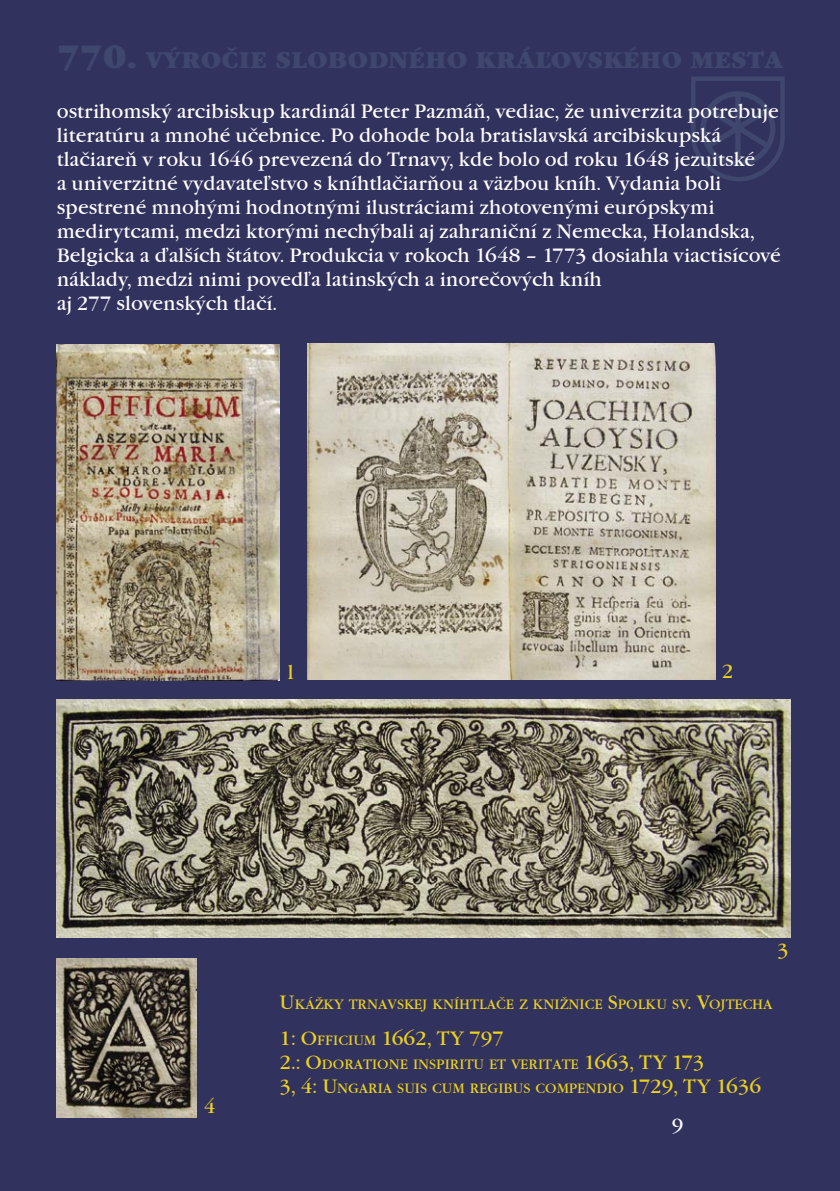
<style>
.page{position:relative;width:840px;height:1191px;background:#fff}
.page>*{position:absolute;margin:0;border:0;box-sizing:border-box;transform-origin:0 0}
.t1{font:23.4px "Garamond Itc T Ultr";color:#3f476e}
.妕齦1{font:20px/24px "Garamond Itc T";color:#fff}
.妕齦1-2{font:20px "Garamond Itc T";color:#ecd21c}
.妕齦1-3{font:14px "Garamond Itc T";color:#ecd21c}
.s1{font-size:33.4px}
.s2{font-size:20px}
.s3{font-size:14px}
</style>
<div class="page">
<div style="left:0;top:0;width:839px;height:1191px;background:#32325f"></div>
<svg style="left:691px;top:77px;width:93px;height:104px"></svg>
<img style="left:308px;top:343px;width:406px;height:336px">
<img style="left:57px;top:344px;width:223px;height:336px">
<img style="left:57px;top:958px;width:140px;height:159px">
<img style="left:57px;top:699px;width:732px;height:238px">
<p class="t1" style="left:57px;top:46px;width:727px"><span class="s1">770.</span> VÝROČIE SLOBODNÉHO KRÁĽOVSKÉHO MESTA</p>
<p class="妕齦1" style="left:57px;top:100px;width:725px">ostrihomský arcibiskup kardinál Peter Pazmáň, vediac, že univerzita potrebuje literatúru a mnohé učebnice. Po dohode bola bratislavská arcibiskupská tlačiareň v roku 1646 prevezená do Trnavy, kde bolo od roku 1648 jezuitské<br>a univerzitné vydavateľstvo s kníhtlačiarňou a väzbou kníh. Vydania boli spestrené mnohými hodnotnými ilustráciami zhotovenými európskymi medirytcami, medzi ktorými nechýbali aj zahraniční z Nemecka, Holandska, Belgicka a ďalších štátov. Produkcia v rokoch 1648 – 1773 dosiahla viactisícové náklady, medzi nimi povedľa latinských a inorečových kníh</p>
<p class="妕齦1" style="left:57px;top:292px;width:222px">aj 277 slovenských tlačí.</p>
<p class="妕齦1-2" style="left:288px;top:661px;width:7px">l</p>
<p class="妕齦1-2" style="left:721px;top:660px;width:13px">2</p>
<p class="妕齦1-2" style="left:204px;top:1094px;width:13px">4</p>
<p class="妕齦1-2" style="left:776px;top:939px;width:13px">3</p>
<p class="妕齦1-3" style="left:279px;top:996px;width:494px"><span class="s2">U</span>KÁŽKY TRNAVSKEJ KNÍHTLAČE Z KNIŽNICE <span class="s2">S</span>POLKU SV<span class="s2">. V</span>OJTECHA</p>
<p class="妕齦1-2" style="left:279px;top:1027px;width:226px">1: O<span class="s3">FFICIUM</span> 1662, TY 797</p>
<p class="妕齦1-3" style="left:279px;top:1056px;width:426px"><span class="s2">2.: O</span>DORATIONE INSPIRITU ET VERITATE <span class="s2">1663, TY 173</span></p>
<p class="妕齦1-3" style="left:279px;top:1080px;width:483px"><span class="s2">3, 4: U</span>NGARIA SUIS CUM REGIBUS COMPENDIO <span class="s2">1729, TY 1636</span></p>
<p class="妕齦1" style="left:671px;top:1113px;width:13px">9</p>
</div>
